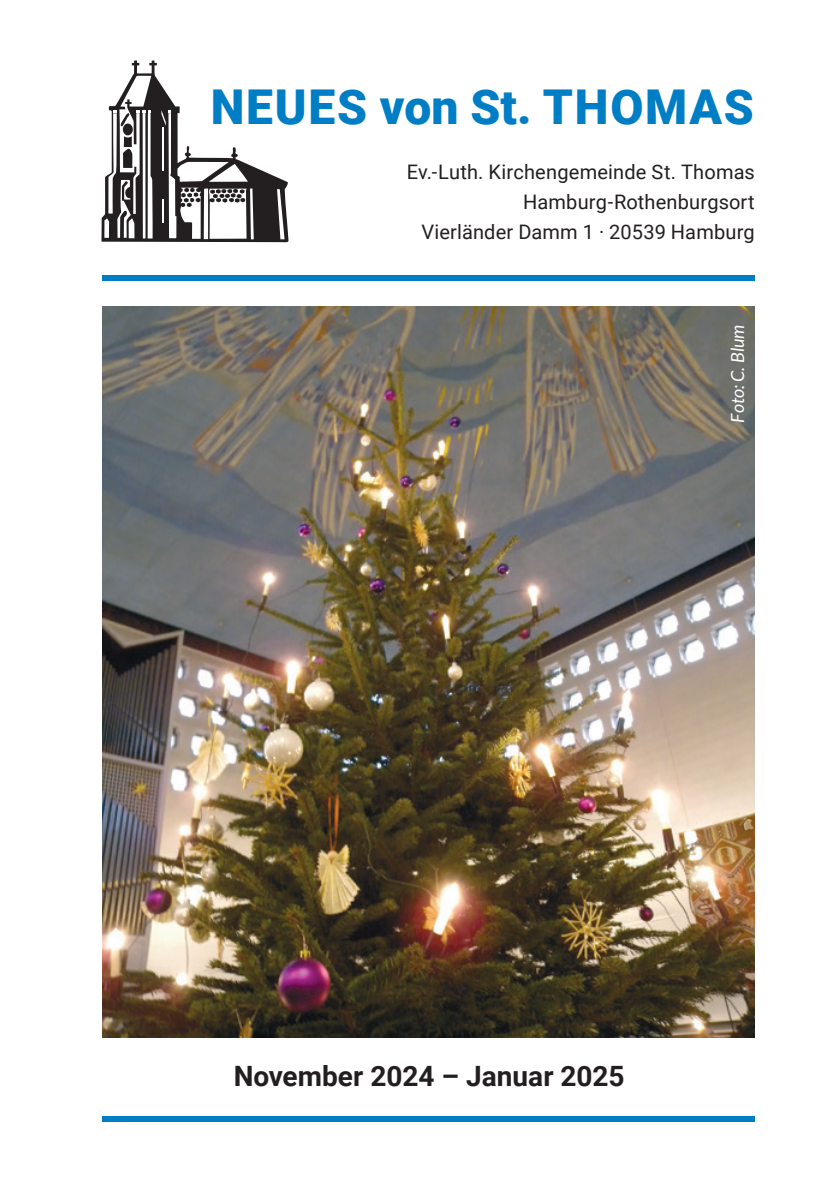
<style>
.page{position:relative;width:840px;height:1191px;background:#fff}
.page>*{position:absolute;margin:0;border:0;box-sizing:border-box;transform-origin:0 0}
.t1{font:900 48px "Roboto";letter-spacing:.035em;color:#007ec5}
.t2{font:700 28px "Roboto";color:#231f20}
.t3{font:20px/29.6px "Roboto";letter-spacing:.01em;color:#231f20;text-align:right}
.t4{font:italic 18px "Lato";color:#fff}
</style>
<div class="page">
<img style="left:102px;top:306px;width:652px;height:731px">
<svg style="left:101px;top:61px;width:187px;height:181px"></svg>
<hr style="left:162px;top:128px;width:2px;height:43px;background:#fff">
<hr style="left:162px;top:199px;width:2px;height:23px;background:#fff">
<div style="left:102px;top:275px;width:652px;height:5px;background:#007ec5"></div>
<div style="left:102px;top:1115px;width:652px;height:6px;background:#007ec5"></div>
<h1 class="t1" style="left:211px;top:73px;width:544px">NEUES von St. THOMAS</h1>
<p class="t3" style="left:406px;top:157px;width:349px">Ev.-Luth. Kirchengemeinde St. Thomas<br>Hamburg-Rothenburgsort<br>Vierländer Damm 1 · 20539 Hamburg</p>
<p class="t4" style="left:727px;top:422px;width:99px;rotate:-90deg">Foto: C. Blum</p>
<h2 class="t2" style="left:233px;top:1056px;width:392px">November 2024 – Januar 2025</h2>
</div>
